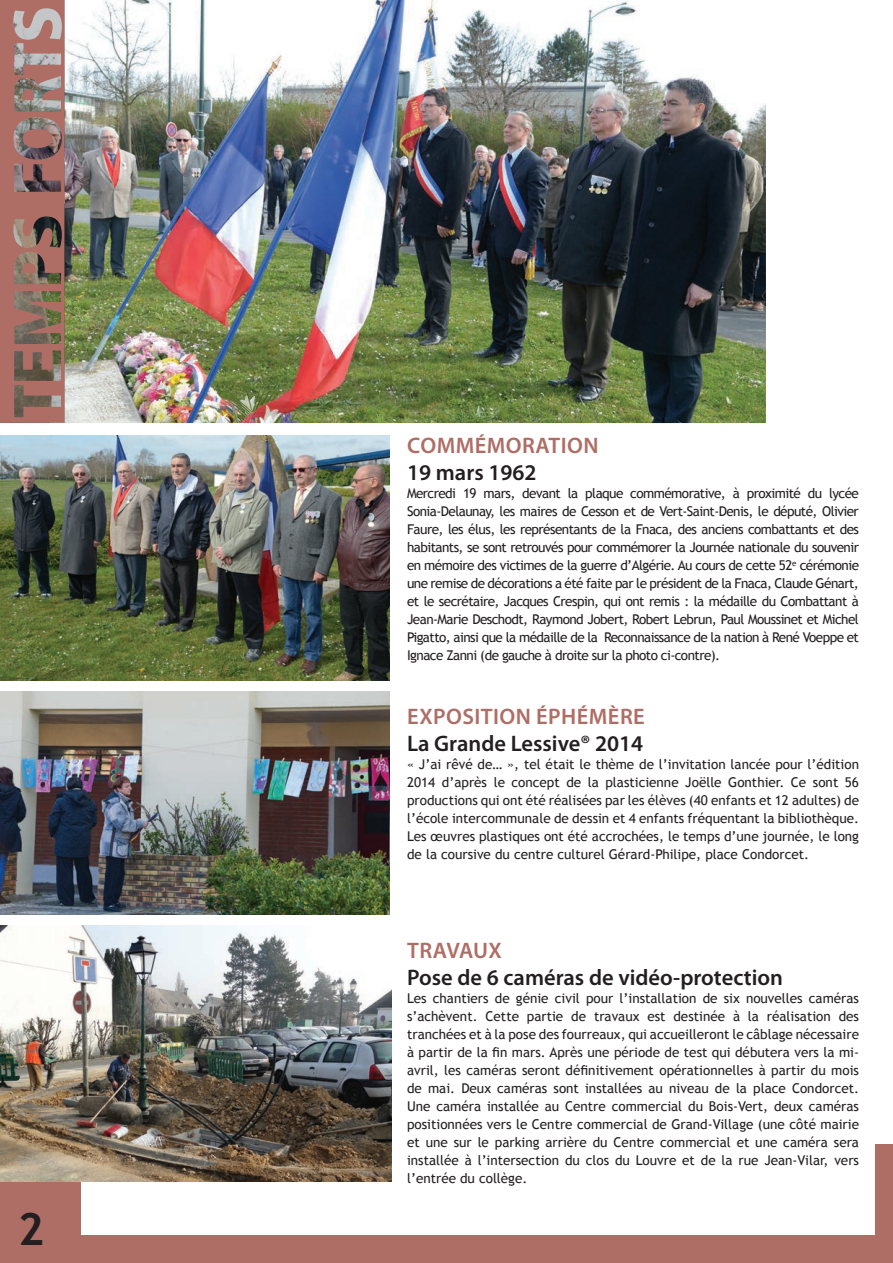
<style>
.page{position:relative;width:893px;height:1263px;background:#fff}
.page>*{position:absolute;margin:0;border:0;box-sizing:border-box;transform-origin:0 0}
.t1{font:700 45px "Trebuchet MS";color:#231f20}
.t2{font:600 22.5px "Myriad Pro";color:#231f20}
.t3{font:600 22.5px "Myriad Pro";letter-spacing:.02em;color:#ae6e65}
.t4{font:13.5px/18px "Trebuchet MS";color:#231f20;text-align:justify}
</style>
<div class="page">
<div style="left:0;top:1144px;width:893px;height:119px;background:#ae6e65"></div>
<div style="left:82px;top:1130px;width:793px;height:104px;background:#fff"></div>
<img style="left:65px;top:0;width:701px;height:424px">
<img style="left:0;top:691px;width:390px;height:224px">
<img style="left:0;top:435px;width:390px;height:245px">
<img style="left:0;top:925px;width:391px;height:256px">
<svg style="left:0;top:0;width:65px;height:423px;background:#9a7269"></svg>
<h1 class="t1" style="left:18px;top:1201px;width:28px">2</h1>
<h2 class="t3" style="left:407px;top:431px;width:193px">COMMÉMORATION</h2>
<h2 class="t2" style="left:407px;top:458px;width:131px">19 mars 1962</h2>
<p class="t4" style="left:407px;top:485px;width:453px">Mercredi 19 mars, devant la plaque commémorative, à proximité du lycée Sonia-Delaunay, les maires de Cesson et de Vert-Saint-Denis, le député, Olivier Faure, les élus, les représentants de la Fnaca, des anciens combattants et des habitants, se sont retrouvés pour commémorer la Journée nationale du souvenir en mémoire des victimes de la guerre d’Algérie. Au cours de cette 52<sup>e</sup> cérémonie une remise de décorations a été faite par le président de la Fnaca, Claude Génart, et le secrétaire, Jacques Crespin, qui ont remis : la médaille du Combattant à Jean-Marie Deschodt, Raymond Jobert, Robert Lebrun, Paul Moussinet et Michel Pigatto, ainsi que la médaille de la Reconnaissance de la nation à René Voeppe et Ignace Zanni (de gauche à droite sur la photo ci-contre).</p>
<h2 class="t3" style="left:407px;top:701px;width:239px">EXPOSITION ÉPHÉMÈRE</h2>
<h2 class="t2" style="left:407px;top:728px;width:238px">La Grande Lessive® 2014</h2>
<p class="t4" style="left:407px;top:755px;width:453px">« J’ai rêvé de… », tel était le thème de l’invitation lancée pour l’édition 2014 d’après le concept de la plasticienne Joëlle Gonthier. Ce sont 56 productions qui ont été réalisées par les élèves (40 enfants et 12 adultes) de l’école intercommunale de dessin et 4 enfants fréquentant la bibliothèque.<br>Les œuvres plastiques ont été accrochées, le temps d’une journée, le long de la coursive du centre culturel Gérard-Philipe, place Condorcet.</p>
<h2 class="t3" style="left:407px;top:935px;width:96px">TRAVAUX</h2>
<h2 class="t2" style="left:407px;top:962px;width:377px">Pose de 6 caméras de vidéo-protection</h2>
<p class="t4" style="left:407px;top:989px;width:453px">Les chantiers de génie civil pour l’installation de six nouvelles caméras s’achèvent. Cette partie de travaux est destinée à la réalisation des tranchées et à la pose des fourreaux, qui accueilleront le câblage nécessaire à partir de la fin mars. Après une période de test qui débutera vers la mi&shy;avril, les caméras seront définitivement opérationnelles à partir du mois de mai. Deux caméras sont installées au niveau de la place Condorcet.<br>Une caméra installée au Centre commercial du Bois-Vert, deux caméras positionnées vers le Centre commercial de Grand-Village (une côté mairie et une sur le parking arrière du Centre commercial et une caméra sera installée à l’intersection du clos du Louvre et de la rue Jean-Vilar, vers l’entrée du collège.</p>
</div>
